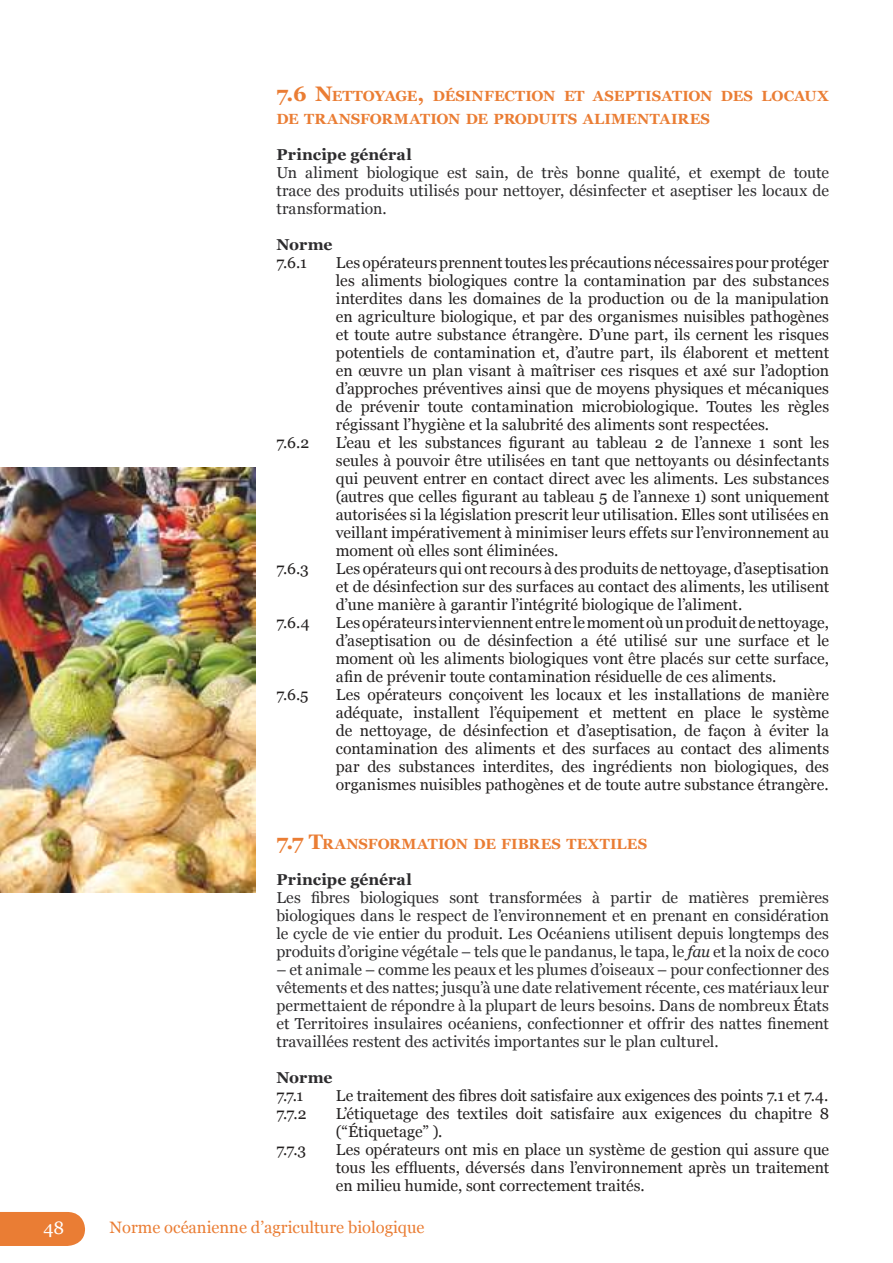
<style>
.page{position:relative;width:893px;height:1263px;background:#fff}
.page>*{position:absolute;margin:0;border:0;box-sizing:border-box;transform-origin:0 0}
.t1{font:18px "Georgia";color:#fff}
.t2{font:16.5px "Georgia";color:#ea7d34}
.t3{font:15.75px/18px "Georgia";letter-spacing:-.005em;color:#221f1f;text-align:justify}
.t4{font:15.75px/18px "Georgia";color:#2d2c2e;text-align:justify}
.t5{font:700 15.75px "Georgia";letter-spacing:.005em;color:#2d2c2e}
.t6{font:700 14.7px/23.1px "Georgia";letter-spacing:.005em;color:#ea7d34}
.s1{font-size:21px}
.s2{font-style:italic}
</style>
<div class="page">
<div style="left:0;top:1212px;width:85px;height:34px;background:#ea7d34"></div>
<img style="left:0;top:468px;width:255px;height:425px">
<p class="t6" style="left:276px;top:84px;width:554px"><span class="s1">7.6 N</span>ETTOYAGE<span class="s1">,</span> DÉSINFECTION ET ASEPTISATION DES LOCAUX<br>DE TRANSFORMATION DE PRODUITS ALIMENTAIRES</p>
<p class="t5" style="left:276px;top:144px;width:137px">Principe général</p>
<p class="t4" style="left:276px;top:164px;width:554px">Un aliment biologique est sain, de très bonne qualité, et exempt de toute trace des produits utilisés pour nettoyer, désinfecter et aseptiser les locaux de transformation.</p>
<p class="t5" style="left:276px;top:234px;width:58px">Norme</p>
<p class="t3" style="left:276px;top:254px;width:32px">7.6.1</p>
<p class="t3" style="left:336px;top:254px;width:495px">Les opérateurs prennent toutes les précautions nécessaires pour protéger les aliments biologiques contre la contamination par des substances interdites dans les domaines de la production ou de la manipulation en agriculture biologique, et par des organismes nuisibles pathogènes et toute autre substance étrangère. D’une part, ils cernent les risques potentiels de contamination et, d’autre part, ils élaborent et mettent en œuvre un plan visant à maîtriser ces risques et axé sur l’adoption d’approches préventives ainsi que de moyens physiques et mécaniques de prévenir toute contamination microbiologique. Toutes les règles régissant l’hygiène et la salubrité des aliments sont respectées.</p>
<p class="t3" style="left:276px;top:434px;width:34px">7.6.2</p>
<p class="t3" style="left:336px;top:434px;width:495px">L’eau et les substances figurant au tableau 2 de l’annexe 1 sont les seules à pouvoir être utilisées en tant que nettoyants ou désinfectants qui peuvent entrer en contact direct avec les aliments. Les substances (autres que celles figurant au tableau 5 de l’annexe 1) sont uniquement autorisées si la législation prescrit leur utilisation. Elles sont utilisées en veillant impérativement à minimiser leurs effets sur l’environnement au moment où elles sont éliminées.</p>
<p class="t3" style="left:276px;top:560px;width:34px">7.6.3</p>
<p class="t3" style="left:336px;top:560px;width:495px">Les opérateurs qui ont recours à des produits de nettoyage, d’aseptisation et de désinfection sur des surfaces au contact des aliments, les utilisent d’une manière à garantir l’intégrité biologique de l’aliment.</p>
<p class="t3" style="left:276px;top:614px;width:35px">7.6.4</p>
<p class="t3" style="left:336px;top:614px;width:495px">Les opérateurs interviennent entre le moment où un produit de nettoyage, d’aseptisation ou de désinfection a été utilisé sur une surface et le moment où les aliments biologiques vont être placés sur cette surface, afin de prévenir toute contamination résiduelle de ces aliments.</p>
<p class="t3" style="left:276px;top:686px;width:34px">7.6.5</p>
<p class="t3" style="left:336px;top:686px;width:495px">Les opérateurs conçoivent les locaux et les installations de manière adéquate, installent l’équipement et mettent en place le système de nettoyage, de désinfection et d’aseptisation, de façon à éviter la contamination des aliments et des surfaces au contact des aliments par des substances interdites, des ingrédients non biologiques, des organismes nuisibles pathogènes et de toute autre substance étrangère.</p>
<p class="t6" style="left:276px;top:833px;width:372px"><span class="s1">7.7 T</span>RANSFORMATION DE FIBRES TEXTILES</p>
<p class="t5" style="left:276px;top:870px;width:137px">Principe général</p>
<p class="t4" style="left:276px;top:889px;width:554px">Les fibres biologiques sont transformées à partir de matières premières biologiques dans le respect de l’environnement et en prenant en considération le cycle de vie entier du produit. Les Océaniens utilisent depuis longtemps des produits d’origine végétale – tels que le pandanus, le tapa, le <span class="s2">fau</span> et la noix de coco</p>
<p class="t4" style="left:276px;top:961px;width:554px">– et animale – comme les peaux et les plumes d’oiseaux – pour confectionner des vêtements et des nattes; jusqu’à une date relativement récente, ces matériaux leur permettaient de répondre à la plupart de leurs besoins. Dans de nombreux États et Territoires insulaires océaniens, confectionner et offrir des nattes finement travaillées restent des activités importantes sur le plan culturel.</p>
<p class="t5" style="left:276px;top:1068px;width:58px">Norme</p>
<p class="t3" style="left:276px;top:1087px;width:29px">7.7.1</p>
<p class="t3" style="left:336px;top:1087px;width:494px">Le traitement des fibres doit satisfaire aux exigences des points 7.1 et 7.4.</p>
<p class="t3" style="left:276px;top:1105px;width:32px">7.7.2</p>
<p class="t3" style="left:336px;top:1105px;width:495px">L’étiquetage des textiles doit satisfaire aux exigences du chapitre 8 (“Étiquetage” ).</p>
<p class="t3" style="left:276px;top:1141px;width:31px">7.7.3</p>
<p class="t3" style="left:336px;top:1141px;width:495px">Les opérateurs ont mis en place un système de gestion qui assure que tous les effluents, déversés dans l’environnement après un traitement en milieu humide, sont correctement traités.</p>
<p class="t1" style="left:43px;top:1217px;width:22px">48</p>
<p class="t2" style="left:109px;top:1217px;width:317px">Norme océanienne d’agriculture biologique</p>
</div>
